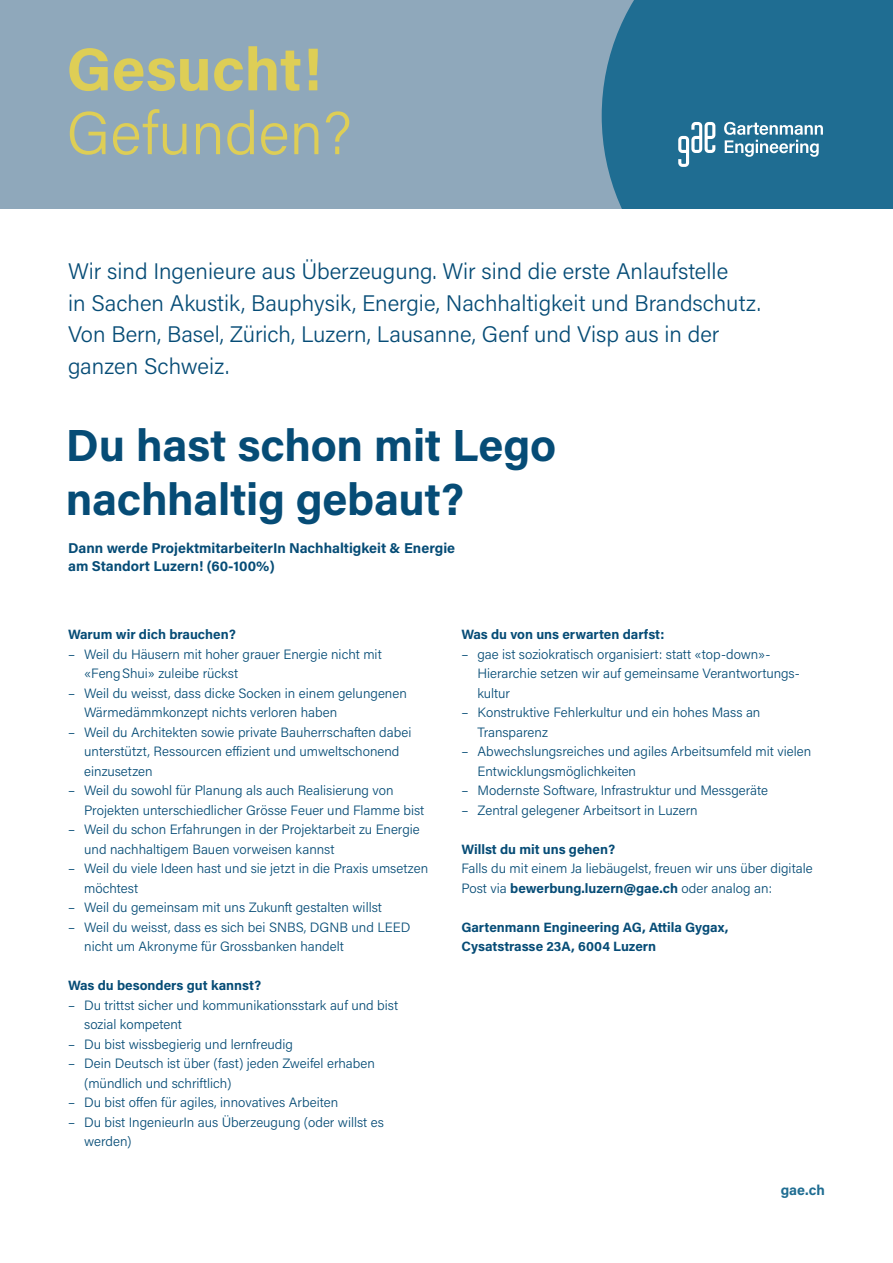
<style>
.page{position:relative;width:893px;height:1263px;background:#fff}
.page>*{position:absolute;margin:0;border:0;box-sizing:border-box;transform-origin:0 0}
.t1{font:300 60.45px "Acumin Pro";color:#dece56}
.t2{font:700 60.45px "Acumin Pro";color:#dece56}
.t3{font:700 45px/54px "Acumin Pro";letter-spacing:-.005em;color:#064c76}
.t4{font:300 22.5px/31.5px "Acumin Pro";color:#064c76}
.t5{font:700 14.25px/18px "Acumin Pro";color:#064c76}
.t6{font:700 14.25px "Acumin Pro";color:#1f6d92}
.t7{font:300 13.5px/19.5px "Acumin Pro";color:#064c76}
.t8{font:700 13.5px/19.5px "Acumin Pro";color:#064c76}
.s1{font-weight:700}
</style>
<div class="page">
<div style="left:0;top:0;width:893px;height:208px;background:#8fa8bb"></div>
<div style="left:602px;top:0;width:291px;height:208px;background:#1f6d92"></div>
<svg style="left:678px;top:122px;width:37px;height:45px;background:#6ea0b8"></svg>
<svg style="left:724px;top:122px;width:99px;height:35px;background:#6298b2"></svg>
<h1 class="t2" style="left:66px;top:27px;width:256px">Gesucht!</h1>
<h1 class="t1" style="left:66px;top:91px;width:287px">Gefunden?</h1>
<h3 class="t4" style="left:68px;top:255px;width:694px">Wir sind Ingenieure aus Überzeugung. Wir sind die erste Anlaufstelle<br>in Sachen Akustik, Bauphysik, Energie, Nachhaltigkeit und Brandschutz.<br>Von Bern, Basel, Zürich, Luzern, Lausanne, Genf und Visp aus in der ganzen Schweiz.</h3>
<h2 class="t3" style="left:66px;top:416px;width:492px">Du hast schon mit Lego nachhaltig gebaut?</h2>
<p class="t5" style="left:68px;top:539px;width:389px">Dann werde ProjektmitarbeiterIn Nachhaltigkeit &amp; Energie am Standort Luzern! (60-100%)</p>
<p class="t8" style="left:68px;top:624px;width:169px">Warum wir dich brauchen?</p>
<p class="t7" style="left:84px;top:644px;width:299px;text-indent:-16px">– Weil du Häusern mit hoher grauer Energie nicht mit «FengShui» zuleibe rückst</p>
<p class="t7" style="left:84px;top:683px;width:324px;text-indent:-16px">– Weil du weisst, dass dicke Socken in einem gelungenen<br>Wärmedämmkonzept nichts verloren haben</p>
<p class="t7" style="left:84px;top:722px;width:329px;text-indent:-16px">– Weil du Architekten sowie private Bauherrschaften dabei unterstützt, Ressourcen effizient und umweltschonend einzusetzen</p>
<p class="t7" style="left:84px;top:780px;width:342px;text-indent:-16px">– Weil du sowohl für Planung als auch Realisierung von<br>Projekten unterschiedlicher Grösse Feuer und Flamme bist</p>
<p class="t7" style="left:84px;top:819px;width:337px;text-indent:-16px">– Weil du schon Erfahrungen in der Projektarbeit zu Energie und nachhaltigem Bauen vorweisen kannst</p>
<p class="t7" style="left:84px;top:858px;width:346px;text-indent:-16px">– Weil du viele Ideen hast und sie jetzt in die Praxis umsetzen möchtest</p>
<p class="t7" style="left:68px;top:897px;width:315px">– Weil du gemeinsam mit uns Zukunft gestalten willst</p>
<p class="t7" style="left:84px;top:917px;width:328px;text-indent:-16px">– Weil du weisst, dass es sich bei SNBS, DGNB und LEED nicht um Akronyme für Grossbanken handelt</p>
<p class="t8" style="left:68px;top:975px;width:195px">Was du besonders gut kannst?</p>
<p class="t7" style="left:84px;top:995px;width:315px;text-indent:-16px">– Du trittst sicher und kommunikationsstark auf und bist sozial kompetent</p>
<p class="t7" style="left:68px;top:1034px;width:226px">– Du bist wissbegierig und lernfreudig</p>
<p class="t7" style="left:84px;top:1053px;width:292px;text-indent:-16px">– Dein Deutsch ist über (fast) jeden Zweifel erhaben (mündlich und schriftlich)</p>
<p class="t7" style="left:68px;top:1092px;width:272px">– Du bist offen für agiles, innovatives Arbeiten</p>
<p class="t7" style="left:84px;top:1112px;width:301px;text-indent:-16px">– Du bist IngenieurIn aus Überzeugung (oder willst es werden)</p>
<p class="t8" style="left:461px;top:624px;width:204px">Was du von uns erwarten darfst:</p>
<p class="t7" style="left:477px;top:644px;width:324px;text-indent:-16px">– gae ist soziokratisch organisiert: statt «top-down»-<br>Hierarchie setzen wir auf gemeinsame Verantwortungs&shy;kultur</p>
<p class="t7" style="left:477px;top:702px;width:284px;text-indent:-16px">– Konstruktive Fehlerkultur und ein hohes Mass an<br>Transparenz</p>
<p class="t7" style="left:477px;top:741px;width:335px;text-indent:-16px">– Abwechslungsreiches und agiles Arbeitsumfeld mit vielen<br>Entwicklungsmöglichkeiten</p>
<p class="t7" style="left:461px;top:780px;width:308px">– Modernste Software, Infrastruktur und Messgeräte</p>
<p class="t7" style="left:461px;top:800px;width:238px">– Zentral gelegener Arbeitsort in Luzern</p>
<p class="t8" style="left:461px;top:839px;width:155px">Willst du mit uns gehen?</p>
<p class="t7" style="left:461px;top:858px;width:353px">Falls du mit einem Ja liebäugelst, freuen wir uns über digitale<br>Post via <span class="s1">bewerbung.luzern@gae.ch</span> oder analog an:</p>
<p class="t8" style="left:461px;top:917px;width:269px">Gartenmann Engineering AG, Attila Gygax,<br>Cysatstrasse 23A, 6004 Luzern</p>
<p class="t6" style="left:781px;top:1180px;width:46px">gae.ch</p>
</div>
